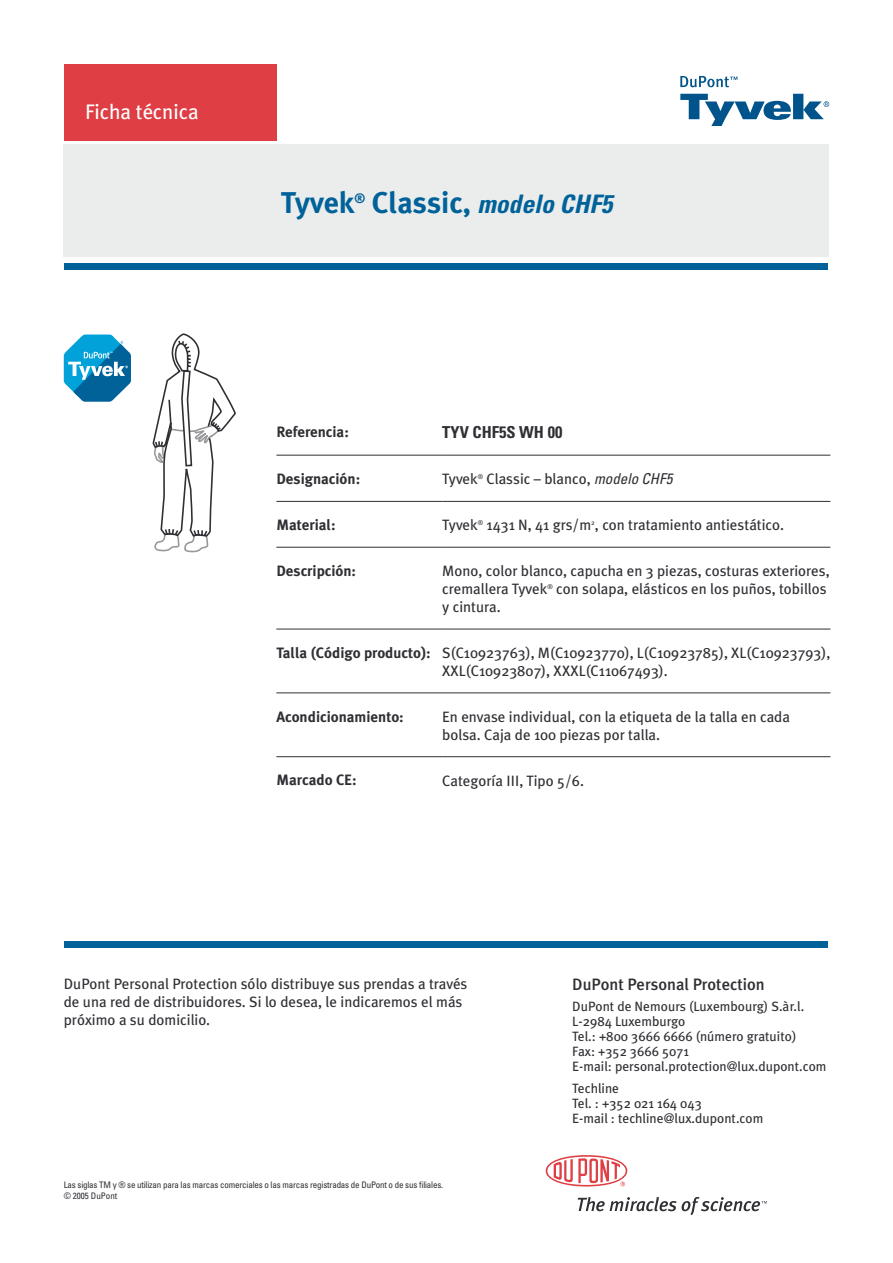
<style>
.page{position:relative;width:893px;height:1263px;background:#fff}
.page>*{position:absolute;margin:0;border:0;box-sizing:border-box;transform-origin:0 0}
.titre{font:700 30px "Meta Plus";letter-spacing:-.005em;color:#006299}
.titre-2{font:italic 700 condensed 25.5px "Univers";color:#006299}
.t1{font:21px "Meta Plus";color:#fff}
.t2{font:500 16.5px "Meta Plus";color:#2f2f34}
.numero{font:700 condensed 16.5px "Univers";color:#2f2f34}
.description{font:15px/18px "Meta Plus";color:#2f2f34}
.t3{font:700 15px "Meta Plus";color:#2f2f34}
.t4{font:13.5px/15px "Meta Plus";color:#2f2f34}
.titre-3{font:700 13.5px "Meta Plus";color:#006299}
.t5{font:condensed 9px/10.8px "Univers";letter-spacing:-.02em;color:#2f2f34}
.description-2{font:6.75px "Meta Plus";color:#2f2f34}
.s1{font-family:"Meta Plus";font-style:normal;font-stretch:normal;font-size:30px}
.s2{font-family:"Univers";font-style:italic;font-stretch:condensed}
</style>
<div class="page">
<svg style="left:680px;top:76px;width:57px;height:11px"></svg>
<svg style="left:680px;top:94px;width:149px;height:32px"></svg>
<svg style="left:152px;top:333px;width:84px;height:220px"></svg>
<svg style="left:546px;top:1155px;width:81px;height:31px"></svg>
<svg style="left:578px;top:1197px;width:189px;height:18px"></svg>
<div style="left:64px;top:64px;width:212px;height:76px;background:#de3e44"></div>
<div style="left:65px;top:263px;width:763px;height:7px;background:#006299"></div>
<div style="left:65px;top:941px;width:763px;height:7px;background:#006299"></div>
<svg style="left:64px;top:334px;width:67px;height:68px"></svg>
<div style="left:64px;top:145px;width:765px;height:112px;background:#ebeded"></div>
<hr style="left:276px;top:455px;width:166px;height:1px;background:#2f2f34">
<hr style="left:442px;top:455px;width:388px;height:1px;background:#2f2f34">
<hr style="left:276px;top:501px;width:166px;height:1px;background:#2f2f34">
<hr style="left:442px;top:501px;width:388px;height:1px;background:#2f2f34">
<hr style="left:276px;top:547px;width:166px;height:1px;background:#2f2f34">
<hr style="left:442px;top:547px;width:388px;height:1px;background:#2f2f34">
<hr style="left:276px;top:629px;width:166px;height:1px;background:#2f2f34">
<hr style="left:442px;top:629px;width:388px;height:1px;background:#2f2f34">
<hr style="left:276px;top:692px;width:166px;height:1px;background:#2f2f34">
<hr style="left:442px;top:692px;width:388px;height:1px;background:#2f2f34">
<hr style="left:276px;top:756px;width:166px;height:1px;background:#2f2f34">
<hr style="left:442px;top:756px;width:388px;height:1px;background:#2f2f34">
<h3 class="t1" style="left:85px;top:100px;width:115px">Ficha técnica</h3>
<p class="titre" style="left:281px;top:185px;width:75px">Tyvek</p>
<p class="titre-3" style="left:354px;top:190px;width:12px">®</p>
<p class="titre-2" style="left:372px;top:188px;width:242px"><span class="s1">Classic,</span> modelo CHF5</p>
<p class="t3" style="left:276px;top:423px;width:74px">Referencia:</p>
<p class="numero" style="left:442px;top:422px;width:122px">TYV CHF5S WH 00</p>
<p class="t3" style="left:276px;top:470px;width:85px">Designación:</p>
<p class="description" style="left:442px;top:470px;width:37px">Tyvek</p>
<p class="description-2" style="left:478px;top:473px;width:7px">®</p>
<p class="description" style="left:486px;top:470px;width:187px">Classic – blanco, <span class="s2">modelo CHF5</span></p>
<p class="t3" style="left:276px;top:516px;width:61px">Material:</p>
<p class="description" style="left:442px;top:516px;width:37px">Tyvek</p>
<p class="description-2" style="left:478px;top:519px;width:7px">®</p>
<p class="description" style="left:486px;top:516px;width:299px">1431 N, 41 grs/m , con tratamiento antiestático.</p>
<p class="description-2" style="left:591px;top:519px;width:5px">2</p>
<p class="t3" style="left:276px;top:562px;width:81px">Descripción:</p>
<p class="description" style="left:442px;top:562px;width:389px">Mono, color blanco, capucha en 3 piezas, costuras exteriores, cremallera Tyvek</p>
<p class="description-2" style="left:547px;top:583px;width:7px">®</p>
<p class="description" style="left:556px;top:580px;width:272px">con solapa, elásticos en los puños, tobillos</p>
<p class="description" style="left:442px;top:598px;width:60px">y cintura.</p>
<p class="t3" style="left:276px;top:644px;width:156px">Talla (Código producto):</p>
<p class="description" style="left:442px;top:643px;width:390px">S(C10923763), M(C10923770), L(C10923785), XL(C10923793),<br>XXL(C10923807), XXXL(C11067493).</p>
<p class="t3" style="left:276px;top:708px;width:129px">Acondicionamiento:</p>
<p class="description" style="left:442px;top:707px;width:349px">En envase individual, con la etiqueta de la talla en cada bolsa. Caja de 100 piezas por talla.</p>
<p class="t3" style="left:276px;top:771px;width:82px">Marcado CE:</p>
<p class="description" style="left:442px;top:771px;width:143px">Categoría III, Tipo 5/6.</p>
<p class="description" style="left:64px;top:974px;width:405px">DuPont Personal Protection sólo distribuye sus prendas a través de una red de distribuidores. Si lo desea, le indicaremos el más próximo a su domicilio.</p>
<p class="t2" style="left:572px;top:975px;width:194px">DuPont Personal Protection</p>
<p class="t4" style="left:572px;top:999px;width:256px">DuPont de Nemours (Luxembourg) S.àr.l.<br>L-2984 Luxemburgo<br>Tel.: +800 3666 6666 (número gratuito)<br>Fax: +352 3666 5071<br>E-mail: personal.protection@lux.dupont.com</p>
<p class="t4" style="left:572px;top:1080px;width:193px">Techline<br>Tel. : +352 021 164 043<br>E-mail : techline@lux.dupont.com</p>
<p class="t5" style="left:64px;top:1179px;width:381px">Las siglas TM y ® se utilizan para las marcas comerciales o las marcas registradas de DuPont o de sus filiales. © 2005 DuPont</p>
</div>
